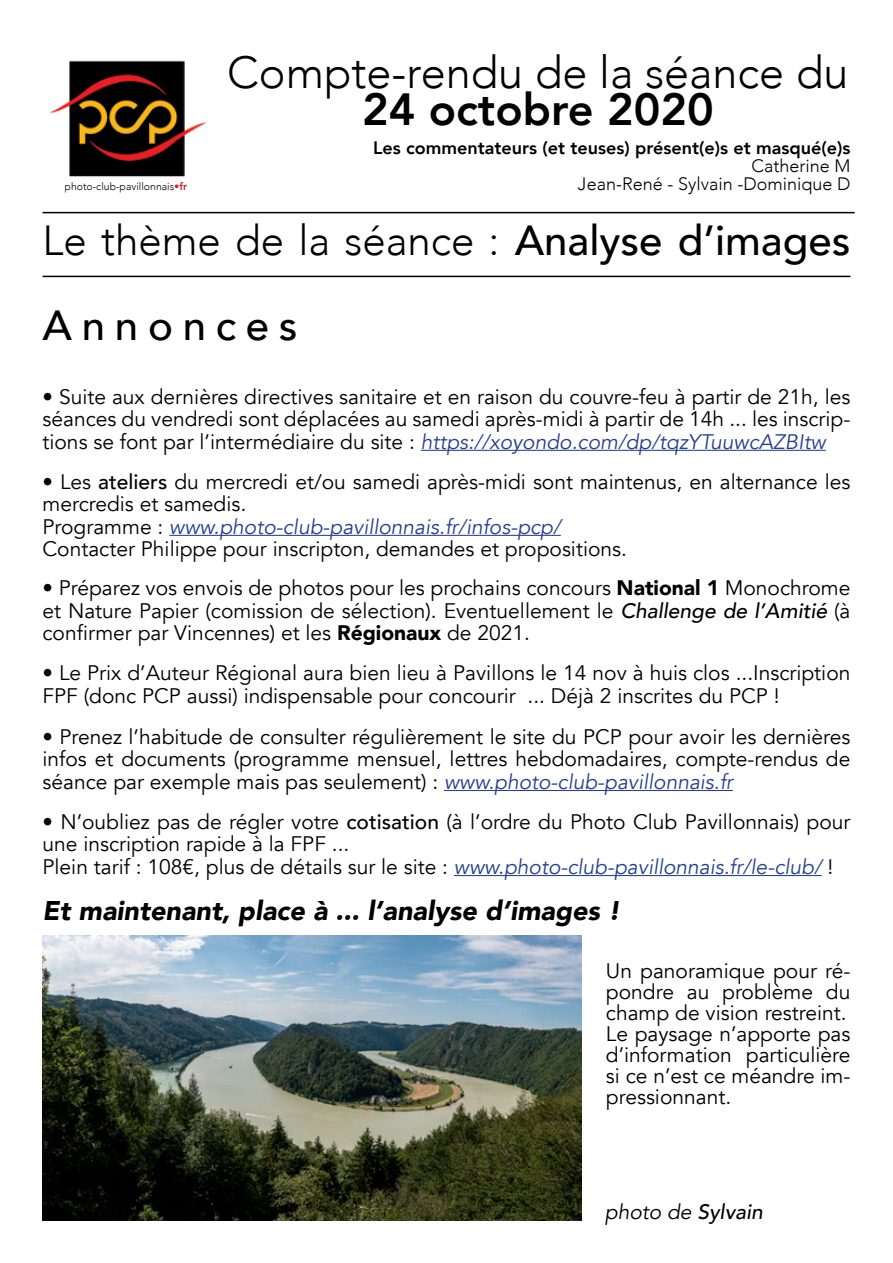
<style>
.page{position:relative;width:893px;height:1263px;background:#fff}
.page>*{position:absolute;margin:0;border:0;box-sizing:border-box;transform-origin:0 0}
.t1{font:300 45px "Avenir";color:#000}
.t2{font:800 45px "Avenir";color:#000}
.t3{font:500 42px/85.1px "Avenir";letter-spacing:.23em;color:#000}
.t4{font:italic 900 27px "Avenir";color:#000}
.t5{font:21px/22.5px "Avenir";color:#000}
.t6{font:italic 21px "Avenir";color:#000}
.t7{font:800 18px "Avenir";color:#000}
.t8{font:300 18px/18px "Avenir";color:#000;text-align:right}
.t9{font:300 10.5px "Avenir";color:#000}
.s1{font-weight:300}
.s2{font-weight:800;color:#d2232a}
.s3{font-style:italic;color:#25408f}
.s4{font-weight:500}
.s5{font-style:italic}
.s6{font-weight:900}
.s7{font-weight:500;font-style:italic}
</style>
<div class="page">
<img style="left:49px;top:60px;width:158px;height:117px">
<hr style="left:43px;top:212px;width:812px;height:1px;background:#000">
<hr style="left:43px;top:276px;width:807px;height:1px;background:#000">
<hr style="left:169px;top:535px;width:392px;height:1px;background:#25408f">
<hr style="left:421px;top:450px;width:405px;height:1px;background:#25408f">
<hr style="left:444px;top:790px;width:289px;height:1px;background:#25408f">
<hr style="left:454px;top:875px;width:368px;height:1px;background:#25408f">
<img style="left:43px;top:935px;width:538px;height:285px">
<h1 class="t1" style="left:227px;top:45px;width:623px">Compte-rendu de la séance du</h1>
<h1 class="t2" style="left:362px;top:74px;width:353px">24 octobre 2020</h1>
<p class="t7" style="left:373px;top:134px;width:479px">Les commentateurs (et teuses) présent(e)s et masqué(e)s</p>
<p class="t8" style="left:578px;top:157px;width:274px">Catherine M<br>Jean-René - Sylvain -Dominique D</p>
<h2 class="t3" style="left:43px;top:195px;width:809px"><span class="s1">Le thème de la séance :</span> Analyse d’images<br>Annonces</h2>
<p class="t9" style="left:65px;top:180px;width:124px">photo-club-pavillonnais<span class="s2">•fr</span></p>
<p class="t5" style="left:43px;top:386px;width:809px;text-align:justify">• Suite aux dernières directives sanitaire et en raison du couvre-feu à partir de 21h, les séances du vendredi sont déplacées au samedi après-midi à partir de 14h ... les inscrip&shy;tions se font par l’intermédiaire du site : <span class="s3">https://xoyondo.com/dp/tqzYTuuwcAZBItw</span></p>
<p class="t5" style="left:43px;top:471px;width:809px">• Les <span class="s4">ateliers</span> du mercredi et/ou samedi après-midi sont maintenus, en alternance les mercredis et samedis<span class="s5">.<br></span>Programme : <span class="s3">www.photo-club-pavillonnais.fr/infos-pcp/<br></span>Contacter Philippe pour inscripton, demandes et propositions.</p>
<p class="t5" style="left:43px;top:577px;width:809px;text-align:justify">• Préparez vos envois de photos pour les prochains concours <span class="s6">National 1</span> Monochrome et Nature Papier (comission de sélection). Eventuellement le <span class="s7">Challenge de l’Amitié</span> (à confirmer par Vincennes) et les <span class="s6">Régionaux</span> de 2021.</p>
<p class="t5" style="left:43px;top:662px;width:809px">• Le Prix d’Auteur Régional aura bien lieu à Pavillons le 14 nov à huis clos ...Inscription<br>FPF (donc PCP aussi) indispensable pour concourir ... Déjà 2 inscrites du PCP !</p>
<p class="t5" style="left:43px;top:726px;width:809px;text-align:justify">• Prenez l’habitude de consulter régulièrement le site du PCP pour avoir les dernières infos et documents (programme mensuel, lettres hebdomadaires, compte-rendus de séance par exemple mais pas seulement) : <span class="s3">www.photo-club-pavillonnais.fr</span></p>
<p class="t5" style="left:43px;top:811px;width:809px">• N’oubliez pas de régler votre <span class="s4">cotisation</span> (à l’ordre du Photo Club Pavillonnais) pour une inscription rapide à la FPF ...<br>Plein tarif : 108€, plus de détails sur le site : <span class="s3">www.photo-club-pavillonnais.fr/le-club/</span> !</p>
<p class="t4" style="left:43px;top:888px;width:579px">Et maintenant, place à ... l’analyse d’images !</p>
<p class="t5" style="left:606px;top:960px;width:246px;line-height:21px">Un panoramique pour ré&shy;pondre au problème du champ de vision restreint.<br>Le paysage n’apporte pas d’information particulière si ce n’est ce méandre im&shy;pressionnant.</p>
<p class="t6" style="left:605px;top:1199px;width:159px">photo de <span class="s4">Sylvain</span></p>
</div>
